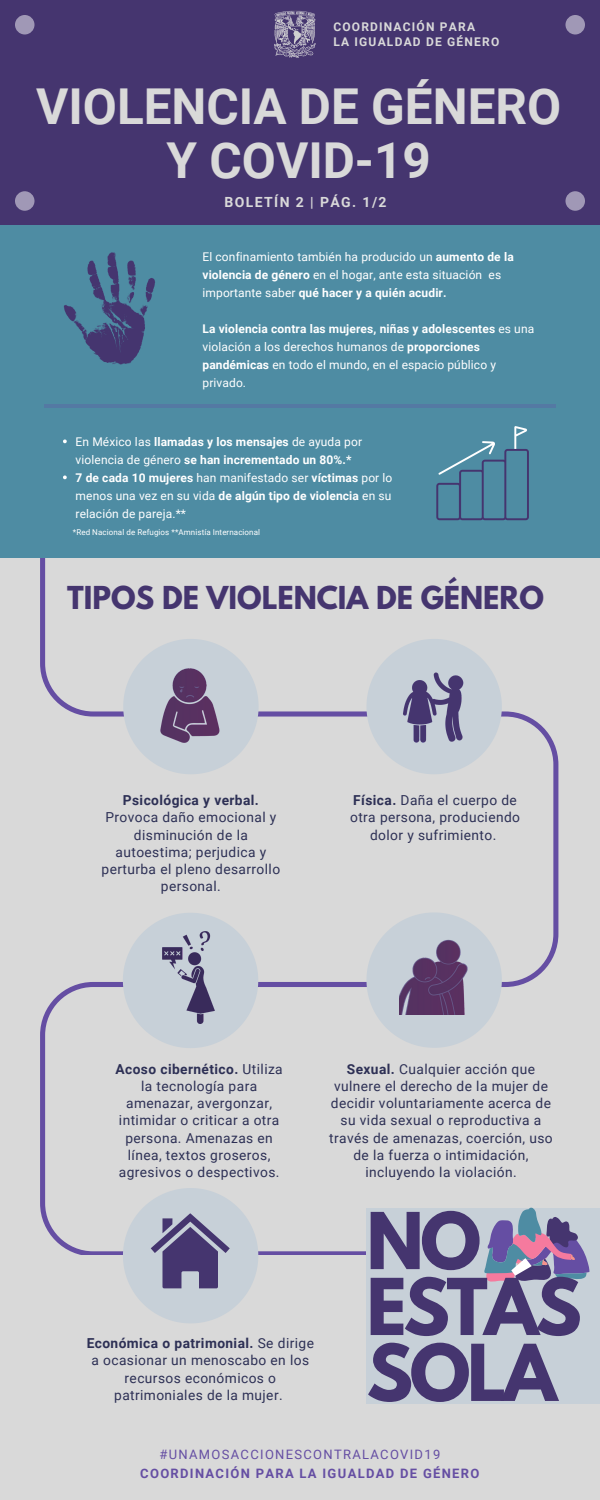
<style>
.page{position:relative;width:600px;height:1500px;background:#d9d9d9}
.page>*{position:absolute;margin:0;border:0;box-sizing:border-box;transform-origin:0 0}
.t1{font:700 69.4px/65.9px "League Spartan";letter-spacing:-.05em;color:#45356f}
.t2{font:700 69.4px "League Spartan";color:#fff}
.t3{font:700 49.5px/54px "Roboto";color:#d9d9d9;text-align:center}
.t4{font:700 28px "League Spartan";color:#45356f}
.t5{font:700 14px "Roboto";letter-spacing:.1em;color:#d9d9d9}
.t6{font:13.8px/17.2px "Roboto";letter-spacing:.03em;color:#2d3055;text-align:center}
.t7{font:700 13.8px "Roboto";letter-spacing:.03em;color:#2d3055}
.t8{font:700 13px "Roboto";letter-spacing:.1em;color:#654ea3}
.t9{font:13px "Roboto";letter-spacing:.1em;color:#654ea3}
.t10{font:12px/18px "Roboto";letter-spacing:.01em;color:#fff}
.t11{font:700 12px/15px "Roboto";letter-spacing:.1em;color:#d9d9d9}
.t12{font:8px "Roboto";letter-spacing:.01em;color:#fff}
.s1{font-weight:700}
</style>
<div class="page">
<svg style="left:40px;top:558px;width:518px;height:696px"></svg>
<div style="left:366px;top:1208px;width:234px;height:195px;background:#c7d0d8"></div>
<svg style="left:484px;top:1206px;width:105px;height:76px"></svg>
<div style="left:0;top:224px;width:600px;height:334px;background:#4e8ca3"></div>
<svg style="left:64px;top:252px;width:91px;height:113px"></svg>
<div style="left:0;top:0;width:600px;height:225px;background:#45356f"></div>
<div style="left:15px;top:15px;width:19px;height:19px;background:#a098b6;border-radius:50%"></div>
<div style="left:566px;top:15px;width:19px;height:19px;background:#a098b6;border-radius:50%"></div>
<div style="left:566px;top:191px;width:19px;height:20px;background:#a098b6;border-radius:50%"></div>
<div style="left:15px;top:191px;width:19px;height:20px;background:#a098b6;border-radius:50%"></div>
<svg style="left:436px;top:426px;width:93px;height:94px"></svg>
<hr style="left:44px;top:404px;width:512px;height:4px;background:#5479a3">
<svg style="left:123px;top:639px;width:136px;height:135px"></svg>
<svg style="left:123px;top:913px;width:135px;height:135px"></svg>
<svg style="left:366px;top:639px;width:136px;height:135px"></svg>
<svg style="left:366px;top:912px;width:136px;height:136px"></svg>
<img style="left:398px;top:669px;width:75px;height:75px">
<img style="left:400px;top:939px;width:75px;height:75px">
<img style="left:147px;top:663px;width:88px;height:88px">
<img style="left:162px;top:932px;width:53px;height:92px">
<svg style="left:123px;top:1188px;width:135px;height:135px"></svg>
<svg style="left:63px;top:440px;width:4px;height:3px"></svg>
<svg style="left:63px;top:476px;width:4px;height:3px"></svg>
<img style="left:274px;top:10px;width:42px;height:48px">
<p class="t11" style="left:333px;top:19px;width:167px">COORDINACIÓN PARA<br>LA IGUALDAD DE GÉNERO</p>
<h2 class="t3" style="left:36px;top:80px;width:527px">VIOLENCIA DE GÉNERO<br>Y COVID-19</h2>
<p class="t5" style="left:225px;top:194px;width:164px">BOLETÍN 2 | PÁG. 1/2</p>
<p class="t10" style="left:202px;top:248px;width:313px">El confinamiento también ha producido un <span class="s1">aumento de la violencia de género</span> en el hogar, ante esta situación es importante saber <span class="s1">qué hacer y a quién acudir.</span></p>
<p class="t10" style="left:202px;top:320px;width:333px"><span class="s1">La violencia contra las mujeres, niñas y adolescentes</span> es una violación a los derechos humanos de <span class="s1">proporciones pandémicas</span> en todo el mundo, en el espacio público y privado.</p>
<p class="t10" style="left:76px;top:432px;width:318px">En México las <span class="s1">llamadas y los mensajes</span> de ayuda por violencia de género <span class="s1">se han incrementado un 80%.*<br>7 de cada 10 mujeres</span> han manifestado ser <span class="s1">víctimas</span> por lo menos una vez en su vida <span class="s1">de algún tipo de violencia</span> en su relación de pareja.**</p>
<p class="t12" style="left:73px;top:528px;width:189px">*Red Nacional de Refugios **Amnistía Internacional</p>
<h3 class="t4" style="left:67px;top:584px;width:479px">TIPOS DE VIOLENCIA DE GÉNERO</h3>
<p class="t7" style="left:123px;top:792px;width:138px">Psicológica y verbal.</p>
<p class="t6" style="left:102px;top:809px;width:180px">Provoca daño emocional y disminución de la autoestima; perjudica y perturba el pleno desarrollo personal.</p>
<p class="t6" style="left:350px;top:792px;width:172px"><span class="s1">Física.</span> Daña el cuerpo de otra persona, produciendo dolor y sufrimiento.</p>
<p class="t6" style="left:116px;top:1060px;width:169px"><span class="s1">Acoso cibernético.</span> Utiliza la tecnología para amenazar, avergonzar, intimidar o criticar a otra persona. Amenazas en línea, textos groseros, agresivos o despectivos.</p>
<p class="t6" style="left:87px;top:1335px;width:229px"><span class="s1">Económica o patrimonial.</span> Se dirige a ocasionar un menoscabo en los recursos económicos o patrimoniales de la mujer.</p>
<p class="t6" style="left:329px;top:1060px;width:225px"><span class="s1">Sexual.</span> Cualquier acción que vulnere el derecho de la mujer de decidir voluntariamente acerca de su vida sexual o reproductiva a través de amenazas, coerción, uso de la fuerza o intimidación, incluyendo la violación.</p>
<h1 class="t1" style="left:366px;top:1217px;width:217px">NO<br>ESTAS<br>SOLA</h1>
<h1 class="t2" style="left:502px;top:1254px;width:41px">´</h1>
<p class="t9" style="left:160px;top:1447px;width:282px">#UNAMOSACCIONESCONTRALACOVID19</p>
<p class="t8" style="left:140px;top:1466px;width:341px">COORDINACIÓN PARA LA IGUALDAD DE GÉNERO</p>
</div>
